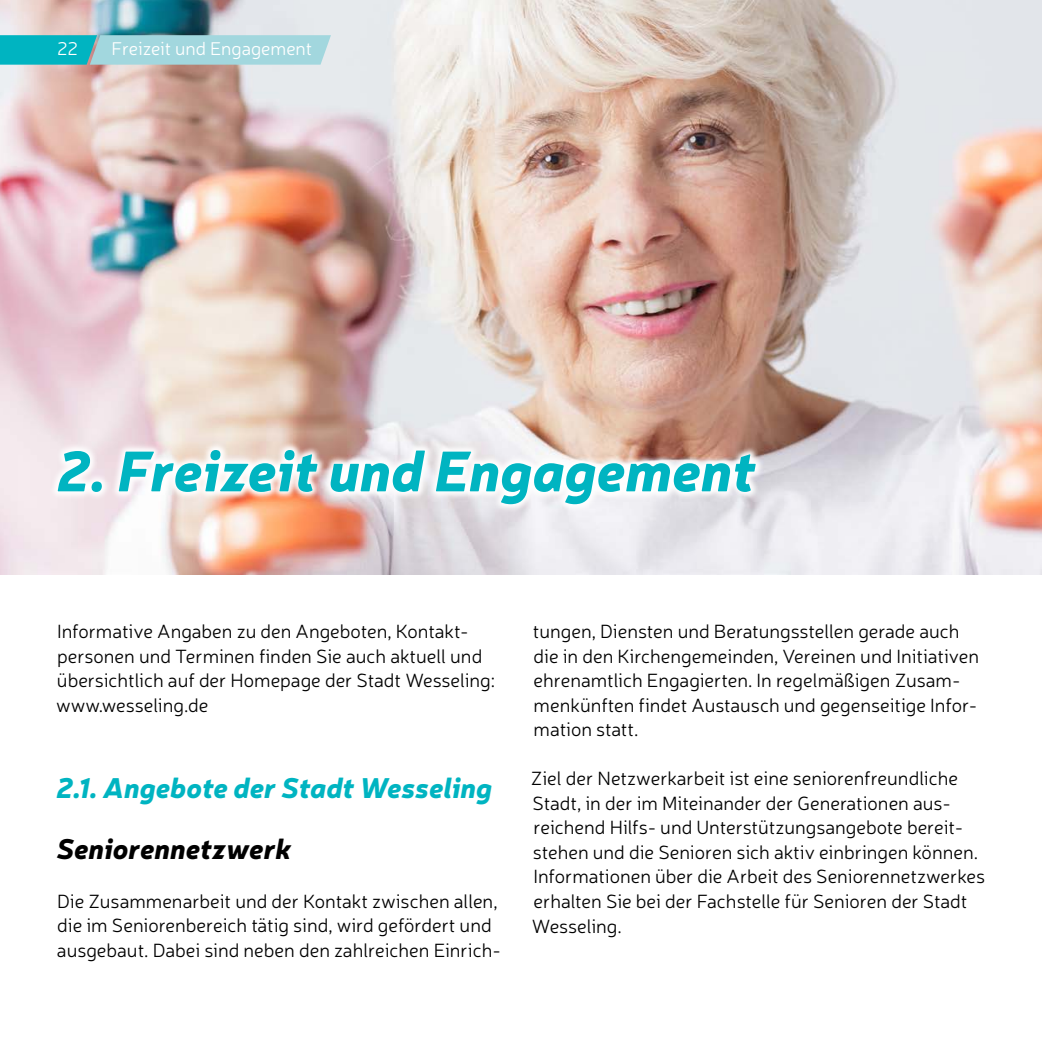
<style>
.page{position:relative;width:1042px;height:1042px;background:#fff}
.page>*{position:absolute;margin:0;border:0;box-sizing:border-box;transform-origin:0 0}
.t1{font:italic 900 56px "Neris";color:#00b4c1}
.t2{font:italic 900 28px "Neris";color:#00b4c1}
.t3{font:italic 900 28px "Neris";color:#000}
.t4{font:300 19.25px/24.5px "Neris";color:#000}
.t5{font:300 18.55px "Neris";color:#fff}
</style>
<div class="page">
<img style="left:0;top:0;width:1042px;height:575px">
<svg style="left:49px;top:441px;width:715px;height:72px"></svg>
<svg style="left:0;top:35px;width:331px;height:30px;background:#77ccd4"></svg>
<p class="t5" style="left:57px;top:37px;width:23px">22</p>
<p class="t5" style="left:112px;top:37px;width:202px">Freizeit und Engagement</p>
<h1 class="t1" style="left:57px;top:430px;width:700px">2. Freizeit und Engagement</h1>
<p class="t4" style="left:56px;top:619px;width:440px">Informative Angaben zu den Angeboten, Kontakt&shy;personen und Terminen finden Sie auch aktuell und übersichtlich auf der Homepage der Stadt Wesseling: www.wesseling.de</p>
<h2 class="t2" style="left:56px;top:767px;width:437px">2.1. Angebote der Stadt Wesseling</h2>
<h2 class="t3" style="left:57px;top:828px;width:236px">Seniorennetzwerk</h2>
<p class="t4" style="left:57px;top:888px;width:445px">Die Zusammenarbeit und der Kontakt zwischen allen, die im Seniorenbereich tätig sind, wird gefördert und ausgebaut. Dabei sind neben den zahlreichen Einrich-</p>
<p class="t4" style="left:533px;top:619px;width:448px">tungen, Diensten und Beratungsstellen gerade auch die in den Kirchengemeinden, Vereinen und Initiativen ehrenamtlich Engagierten. In regelmäßigen Zusam&shy;menkünften findet Austausch und gegenseitige Infor&shy;mation statt.</p>
<p class="t4" style="left:531px;top:766px;width:456px">Ziel der Netzwerkarbeit ist eine seniorenfreundliche Stadt, in der im Miteinander der Generationen aus&shy;reichend Hilfs- und Unterstützungsangebote bereit&shy;stehen und die Senioren sich aktiv einbringen können.<br>Informationen über die Arbeit des Seniorennetzwerkes erhalten Sie bei der Fachstelle für Senioren der Stadt Wesseling.</p>
</div>
